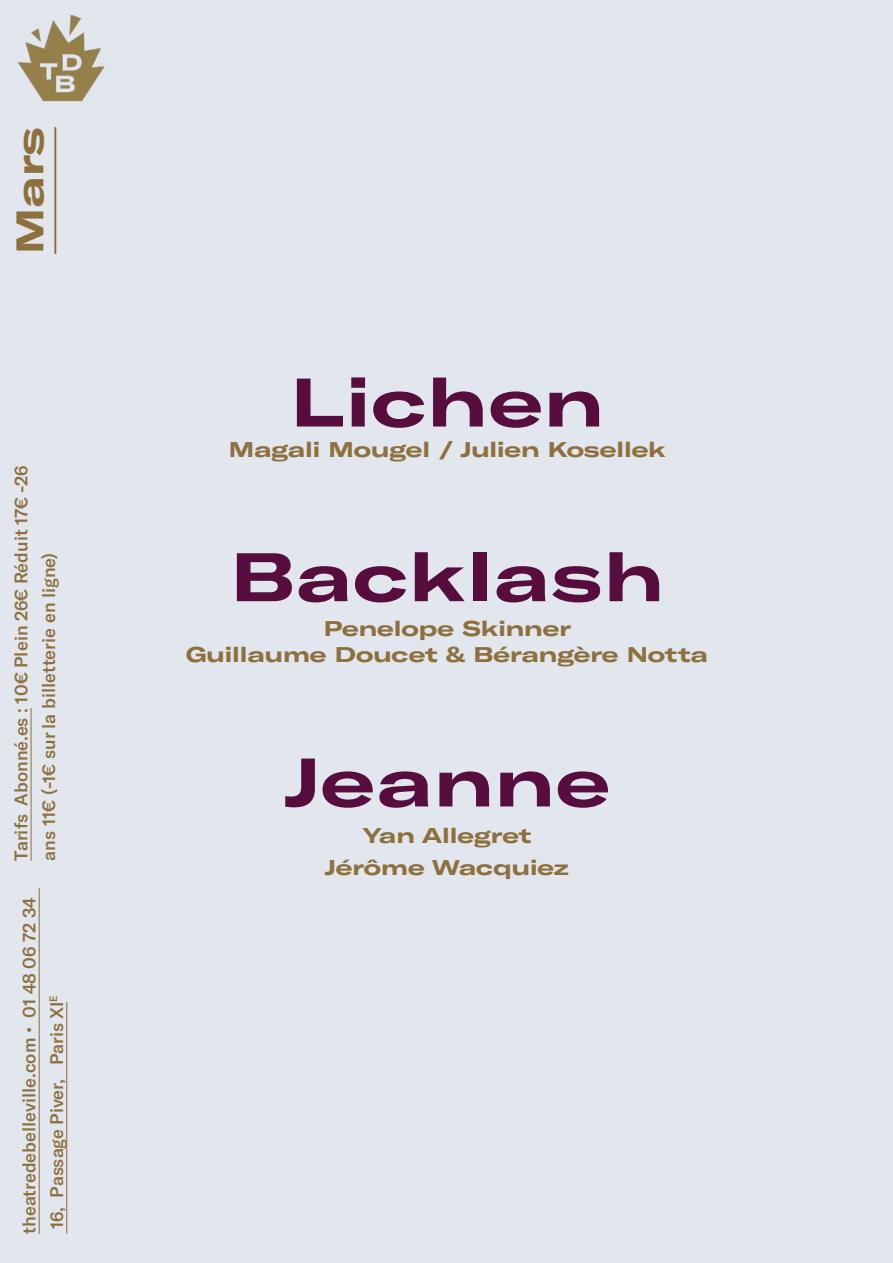
<style>
.page{position:relative;width:893px;height:1263px;background:#fff}
.page>*{position:absolute;margin:0;border:0;box-sizing:border-box;transform-origin:0 0}
.t1{font:700 expanded 67.5px "GT America";letter-spacing:.02em;color:#570e3e}
.t2{font:700 expanded 37.95px "GT America";color:#8e703e}
.t3{font:700 expanded 21px/25.5px "GT America";letter-spacing:-.005em;color:#8e703e;text-align:center}
.t4{font:500 18px/27.6px "GT America";color:#8e703e}
</style>
<div class="page">
<div style="left:1px;top:0;width:892px;height:1263px;background:#e2e6ed"></div>
<hr style="left:39px;top:888px;width:1px;height:345px;background:#8e703e">
<hr style="left:66px;top:1002px;width:1px;height:231px;background:#8e703e">
<hr style="left:54px;top:127px;width:2px;height:127px;background:#8e703e">
<hr style="left:31px;top:708px;width:1px;height:153px;background:#8e703e">
<img style="left:18px;top:15px;width:87px;height:87px">
<h2 class="t2" style="left:6px;top:254px;width:128px;rotate:-90deg">Mars</h2>
<p class="t4" style="left:7px;top:861px;width:396px;rotate:-90deg">Tarifs Abonné.es : 10€ Plein 26€ Réduit 17€ -26 ans 11€ (-1€ sur la billetterie en ligne)</p>
<p class="t4" style="left:15px;top:1233px;width:338px;rotate:-90deg">theatredebelleville.com • 01 48 06 72 34<br>16, Passage Piver, Paris XI<sup>E</sup></p>
<h1 class="t1" style="left:291px;top:360px;width:314px">Lichen</h1>
<p class="t3" style="left:229px;top:436px;width:439px">Magali Mougel / Julien Kosellek</p>
<h1 class="t1" style="left:231px;top:535px;width:434px">Backlash</h1>
<p class="t3" style="left:186px;top:616px;width:523px">Penelope Skinner<br>Guillaume Doucet &amp; Bérangère Notta</p>
<h1 class="t1" style="left:284px;top:740px;width:327px">Jeanne</h1>
<p class="t3" style="left:325px;top:819px;width:246px;line-height:32.1px">Yan Allegret<br>Jérôme Wacquiez</p>
</div>
